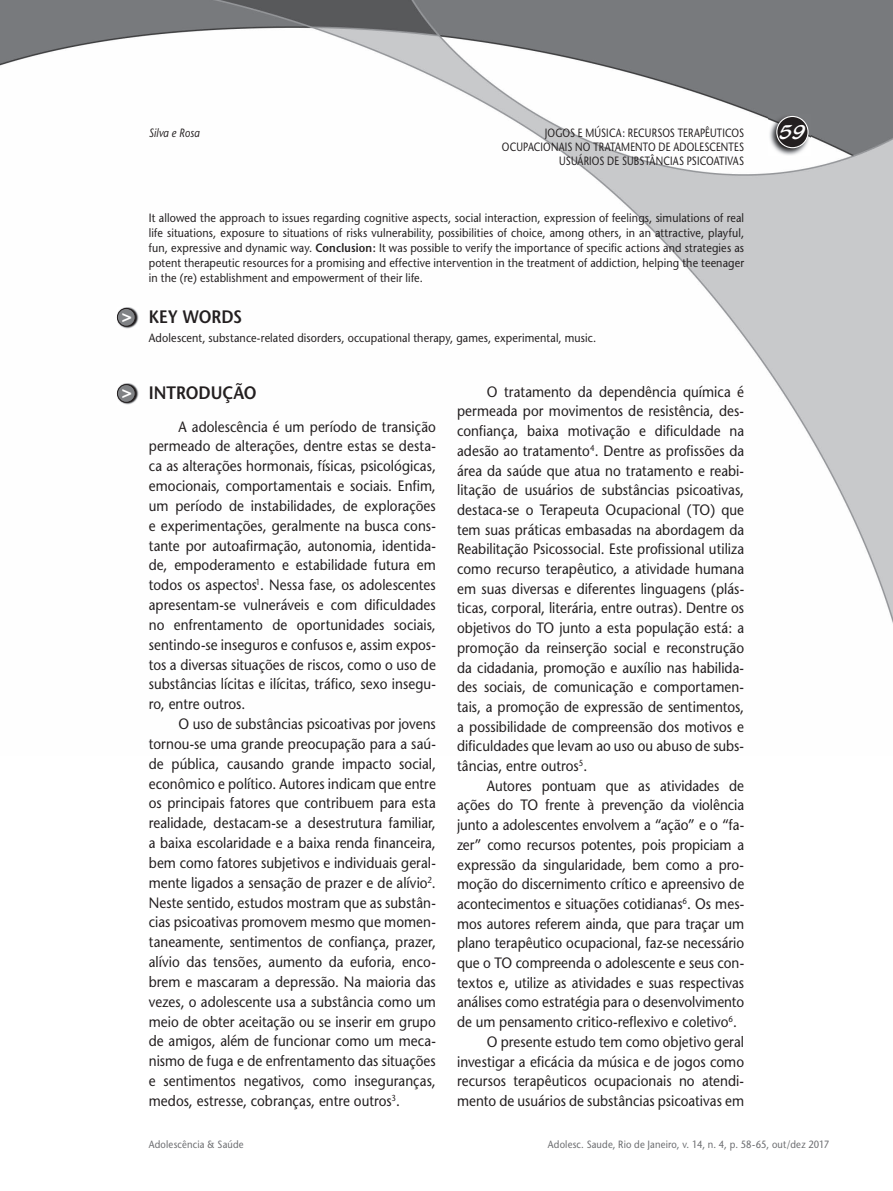
<style>
.page{position:relative;width:893px;height:1191px;background:#fff}
.page>*{position:absolute;margin:0;border:0;box-sizing:border-box;transform-origin:0 0}
.t1{font:21px "Blacklight D";color:#fff}
.t2{font:600 18px "Stone Sans";color:#231f20;scale:.9 1}
.t3{font:700 17.25px "Helvetica";color:#fff}
.t4{font:15px/19.8px "Stone Sans";color:#231f20;text-align:justify;scale:.9 1}
.t5{font:12px/15px "Stone Sans";letter-spacing:.015em;color:#231f20;text-align:justify;scale:.9 1}
.t6{font:12px/14.4px "Stone Sans";letter-spacing:.015em;color:#231f20;text-align:right;scale:.8 1}
.t7{font:italic 12px "Stone Sans";color:#231f20;scale:.85 1}
.t8{font:10.5px "Stone Sans";letter-spacing:.02em;color:#6c6d70;scale:.9 1}
.s1{font-weight:600}
</style>
<div class="page">
<img style="left:0;top:0;width:893px;height:624px">
<img style="left:769px;top:114px;width:41px;height:42px">
<div style="left:777px;top:116px;width:31px;height:32px;background:#231f20;border-radius:50%"></div>
<div style="left:776px;top:116px;width:33px;height:32px;border:1px solid #fff;border-radius:50%"></div>
<img style="left:117px;top:383px;width:21px;height:21px">
<div style="left:117px;top:384px;width:18px;height:18px;background:#808285;border-radius:50%"></div>
<div style="left:117px;top:384px;width:19px;height:19px;border:1px solid #231f20;border-radius:50%"></div>
<img style="left:117px;top:307px;width:21px;height:21px">
<div style="left:117px;top:308px;width:18px;height:18px;background:#808285;border-radius:50%"></div>
<div style="left:117px;top:308px;width:19px;height:19px;border:1px solid #231f20;border-radius:50%"></div>
<p class="t7" style="left:149px;top:125px;width:61px">Silva e Rosa</p>
<p class="t6" style="left:545px;top:125px;width:251px">JOGOS E MÚSICA: RECURSOS TERAPÊUTICOS</p>
<h1 class="t1" style="left:779px;top:119px;width:28px">59</h1>
<p class="t6" style="left:502px;top:140px;width:304px">OCUPACIONAIS NO TRATAMENTO DE ADOLESCENTES<br>USUÁRIOS DE SUBSTÂNCIAS PSICOATIVAS</p>
<p class="t3" style="left:122px;top:305px;width:12px">&gt;</p>
<p class="t3" style="left:122px;top:381px;width:12px">&gt;</p>
<p class="t5" style="left:149px;top:210px;width:663px">It allowed the approach to issues regarding cognitive aspects, social interaction, expression of feelings, simulations of real life situations, exposure to situations of risks vulnerability, possibilities of choice, among others, in an attractive, playful, fun, expressive and dynamic way. <span class="s1">Conclusion:</span> It was possible to verify the importance of specific actions and strategies as potent therapeutic resources for a promising and effective intervention in the treatment of addiction, helping the teenager in the (re) establishment and empowerment of their life.</p>
<p class="t2" style="left:149px;top:306px;width:105px">KEY WORDS</p>
<p class="t5" style="left:149px;top:330px;width:498px">Adolescent, substance-related disorders, occupational therapy, games, experimental, music.</p>
<p class="t2" style="left:149px;top:382px;width:121px">INTRODUÇÃO</p>
<p class="t4" style="left:149px;top:416px;width:320px;text-indent:30px">A adolescência é um período de transição permeado de alterações, dentre estas se desta&shy;ca as alterações hormonais, físicas, psicológicas, emocionais, comportamentais e sociais. Enfim, um período de instabilidades, de explorações e experimentações, geralmente na busca cons&shy;tante por autoafirmação, autonomia, identida&shy;de, empoderamento e estabilidade futura em todos os aspectos<sup>1</sup>. Nessa fase, os adolescentes apresentam-se vulneráveis e com dificuldades no enfrentamento de oportunidades sociais, sentindo-se inseguros e confusos e, assim expos&shy;tos a diversas situações de riscos, como o uso de substâncias lícitas e ilícitas, tráfico, sexo insegu&shy;ro, entre outros.</p>
<p class="t4" style="left:149px;top:714px;width:320px;text-indent:30px">O uso de substâncias psicoativas por jovens tornou-se uma grande preocupação para a saú&shy;de pública, causando grande impacto social, econômico e político. Autores indicam que entre os principais fatores que contribuem para esta realidade, destacam-se a desestrutura familiar, a baixa escolaridade e a baixa renda financeira, bem como fatores subjetivos e individuais geral&shy;mente ligados a sensação de prazer e de alívio<sup>2</sup>.<br>Neste sentido, estudos mostram que as substân&shy;cias psicoativas promovem mesmo que momen&shy;taneamente, sentimentos de confiança, prazer, alívio das tensões, aumento da euforia, enco&shy;brem e mascaram a depressão. Na maioria das vezes, o adolescente usa a substância como um meio de obter aceitação ou se inserir em grupo de amigos, além de funcionar como um meca&shy;nismo de fuga e de enfrentamento das situações e sentimentos negativos, como inseguranças, medos, estresse, cobranças, entre outros<sup>3</sup>.</p>
<p class="t4" style="left:457px;top:382px;width:320px;text-indent:30px">O tratamento da dependência química é permeada por movimentos de resistência, des&shy;confiança, baixa motivação e dificuldade na adesão ao tratamento<sup>4</sup>. Dentre as profissões da área da saúde que atua no tratamento e reabi&shy;litação de usuários de substâncias psicoativas, destaca-se o Terapeuta Ocupacional (TO) que tem suas práticas embasadas na abordagem da Reabilitação Psicossocial. Este profissional utiliza como recurso terapêutico, a atividade humana em suas diversas e diferentes linguagens (plás&shy;ticas, corporal, literária, entre outras). Dentre os objetivos do TO junto a esta população está: a promoção da reinserção social e reconstrução da cidadania, promoção e auxílio nas habilida&shy;des sociais, de comunicação e comportamen&shy;tais, a promoção de expressão de sentimentos, a possibilidade de compreensão dos motivos e dificuldades que levam ao uso ou abuso de subs&shy;tâncias, entre outros<sup>5</sup>.</p>
<p class="t4" style="left:487px;top:775px;width:287px">Autores pontuam que as atividades de</p>
<p class="t4" style="left:457px;top:795px;width:320px">ações do TO frente à prevenção da violência</p>
<p class="t4" style="left:457px;top:815px;width:320px">junto a adolescentes envolvem a “ação” e o “fa-</p>
<p class="t4" style="left:457px;top:834px;width:320px">zer” como recursos potentes, pois propiciam a</p>
<p class="t4" style="left:457px;top:854px;width:320px">expressão da singularidade, bem como a pro-</p>
<p class="t4" style="left:457px;top:874px;width:320px">moção do discernimento crítico e apreensivo de</p>
<p class="t4" style="left:457px;top:894px;width:320px">acontecimentos e situações cotidianas<sup>6</sup>. Os mes-</p>
<p class="t4" style="left:457px;top:913px;width:320px">mos autores referem ainda, que para traçar um</p>
<p class="t4" style="left:457px;top:933px;width:320px">plano terapêutico ocupacional, faz-se necessário</p>
<p class="t4" style="left:457px;top:953px;width:320px">que o TO compreenda o adolescente e seus con-</p>
<p class="t4" style="left:457px;top:972px;width:320px">textos e, utilize as atividades e suas respectivas</p>
<p class="t4" style="left:457px;top:992px;width:320px">análises como estratégia para o desenvolvimento</p>
<p class="t4" style="left:457px;top:1012px;width:313px">de um pensamento critico-reflexivo e coletivo<sup>6</sup>.</p>
<p class="t4" style="left:487px;top:1031px;width:287px">O presente estudo tem como objetivo geral</p>
<p class="t4" style="left:457px;top:1051px;width:320px">investigar a eficácia da música e de jogos como</p>
<p class="t4" style="left:457px;top:1071px;width:320px">recursos terapêuticos ocupacionais no atendi-</p>
<p class="t4" style="left:457px;top:1090px;width:320px">mento de usuários de substâncias psicoativas em</p>
<p class="t8" style="left:149px;top:1137px;width:107px">Adolescência &amp; Saúde</p>
<p class="t8" style="left:548px;top:1137px;width:314px">Adolesc. Saude, Rio de Janeiro, v. 14, n. 4, p. 58-65, out/dez 2017</p>
</div>
